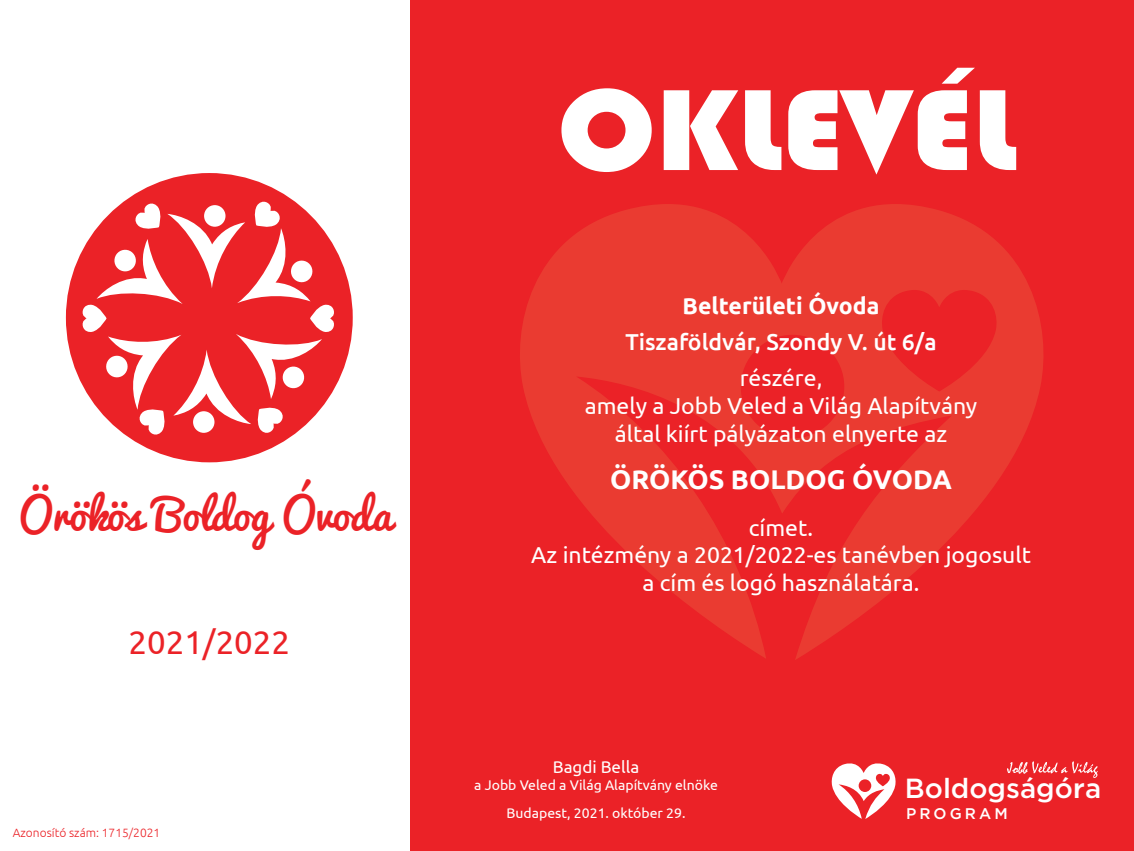
<style>
.page{position:relative;width:1134px;height:851px;background:#fff}
.page>*{position:absolute;margin:0;border:0;box-sizing:border-box;transform-origin:0 0}
.t1{font:42px "Pacifico";color:#eb2227}
.t2{font:33px "Ubuntu";color:#eb2227}
.t3{font:500 27.6px "Gotham";color:#fff}
.t4{font:700 27px "Ubuntu";color:#fff}
.t5{font:23px/27.6px "Ubuntu";color:#fff;text-align:center}
.t6{font:500 23px "Ubuntu";color:#fff}
.t7{font:700 23px "Ubuntu";color:#fff}
.t8{font:17px "Ubuntu";color:#fff}
.t9{font:500 15.4px "Gotham";letter-spacing:.2em;color:#fff}
.t10{font:14px/28px "Ubuntu";color:#fff;text-align:center}
.t11{font:300 12px "Ubuntu";color:#eb2227}
</style>
<div class="page">
<div style="left:411px;top:0;width:723px;height:850px;background:#eb2227"></div>
<svg style="left:520px;top:204px;width:524px;height:456px;fill:#ea3b31"></svg>
<div style="left:66px;top:173px;width:287px;height:289px;background:#eb2227;border-radius:50%"></div>
<svg style="left:81px;top:200px;width:254px;height:236px"></svg>
<svg style="left:561px;top:88px;width:91px;height:84px"></svg>
<svg style="left:664px;top:90px;width:74px;height:80px"></svg>
<svg style="left:745px;top:90px;width:36px;height:80px"></svg>
<svg style="left:788px;top:68px;width:228px;height:106px"></svg>
<svg style="left:1007px;top:761px;width:91px;height:16px"></svg>
<svg style="left:831px;top:763px;width:65px;height:55px"></svg>
<h1 class="t1" style="left:19px;top:477px;width:375px">Örökös Boldog Óvoda</h1>
<h2 class="t2" style="left:129px;top:622px;width:163px">2021/2022</h2>
<p class="t11" style="left:13px;top:825px;width:149px">Azonosító szám: 1715/2021</p>
<p class="t7" style="left:683px;top:292px;width:198px">Belterületi Óvoda</p>
<p class="t6" style="left:625px;top:327px;width:313px">Tiszaföldvár, Szondy V. út 6/a</p>
<p class="t5" style="left:585px;top:363px;width:394px">részére,<br>amely a Jobb Veled a Világ Alapítvány által kiírt pályázaton elnyerte az</p>
<p class="t4" style="left:610px;top:462px;width:343px">ÖRÖKÖS BOLDOG ÓVODA</p>
<p class="t5" style="left:531px;top:513px;width:501px">címet.<br>Az intézmény a 2021/2022-es tanévben jogosult a cím és logó használatára.</p>
<p class="t8" style="left:553px;top:757px;width:88px">Bagdi Bella</p>
<p class="t10" style="left:474px;top:770px;width:245px">a Jobb Veled a Világ Alapítvány elnöke<br>Budapest, 2021. október 29.</p>
<p class="t3" style="left:905px;top:770px;width:198px">Boldogságóra</p>
<p class="t9" style="left:906px;top:803px;width:103px">PROGRAM</p>
</div>
